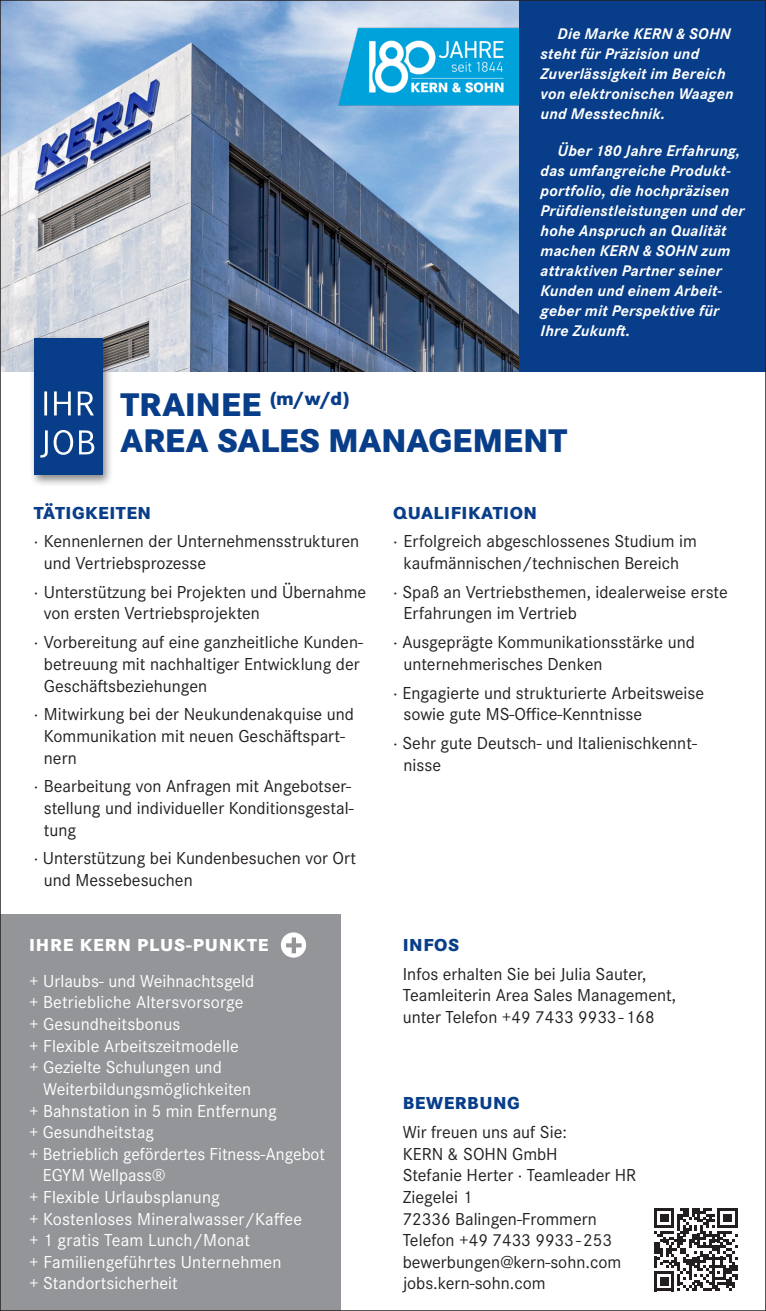
<style>
.page{position:relative;width:766px;height:1311px;background:#fff}
.page>*{position:absolute;margin:0;border:0;box-sizing:border-box;transform-origin:0 0}
.AZ-2019_BigText_18pt_blau{font:800 34px/36px "Corporate S Pro";letter-spacing:-.005em;color:#083e89}
.AZ-2019_Aufzählung_Corp_9pt_reg{font:18px/21.6px "Corporate S Pro";color:#231f20}
.AZ-2016_Lauftext_Corp_9pt_reg{font:18px/21.6px "Corporate S Pro";color:#fff}
.AZ-2016_Lauftext_Corp_9pt_reg-2{font:18px/21.6px "Corporate S Pro";color:#231f20}
.AZ-2019_small_Heads_Xtra_Bold_Blau{font:800 18px "Corporate S Pro";letter-spacing:.03em;color:#083e89}
.AZ-2019_small_Heads_Xtra_Bold_Blau-2{font:800 18px "Corporate S Pro";letter-spacing:.05em;color:#fff}
.AZ-2019_Aufzählung_Corp_9pt_reg-2{font:800 18px "Corporate S Pro";letter-spacing:.03em;color:#083e89}
.AZ-2019_Text_Tradition_KERN_we{font:italic 700 16px/20px "Corporate S Pro";letter-spacing:.015em;color:#fff}
</style>
<div class="page">
<img style="left:2px;top:2px;width:517px;height:369px">
<img style="left:336px;top:21px;width:183px;height:92px">
<div style="left:30px;top:334px;width:84px;height:153px;background:#231f20;opacity:.55"></div>
<div style="left:34px;top:339px;width:68px;height:136px;background:#083e89"></div>
<svg style="left:40px;top:430px;width:54px;height:27px"></svg>
<svg style="left:44px;top:391px;width:50px;height:24px"></svg>
<div style="left:519px;top:0;width:246px;height:371px;background:#083e89"></div>
<div style="left:0;top:915px;width:340px;height:395px;background:#939598"></div>
<div style="left:281px;top:932px;width:25px;height:25px;background:#fff;border-radius:50%"></div>
<svg style="left:286px;top:937px;width:15px;height:16px"></svg>
<svg style="left:654px;top:1208px;width:83px;height:83px"></svg>
<p class="AZ-2019_Text_Tradition_KERN_we" style="left:540px;top:22px;width:195px;text-indent:17px">Die Marke KERN &amp; SOHN steht für Präzision und<br>Zuverlässigkeit im Bereich von elektronischen Waagen und Messtechnik.</p>
<p class="AZ-2019_Text_Tradition_KERN_we" style="left:540px;top:139px;width:205px;text-indent:17px">Über 180 Jahre Erfahrung, das umfangreiche Produkt&shy;portfolio, die hochpräzisen<br>Prüfdienstleistungen und der hohe Anspruch an Qualität machen KERN &amp; SOHN zum attraktiven Partner seiner<br>Kunden und einem Arbeit&shy;geber mit Perspektive für<br>Ihre Zukunft.</p>
<p class="AZ-2019_BigText_18pt_blau" style="left:120px;top:384px;width:448px">TRAINEE <sup>(m/w/d)<br></sup>AREA SALES MANAGEMENT</p>
<p class="AZ-2019_small_Heads_Xtra_Bold_Blau" style="left:34px;top:498px;width:119px">TÄTIGKEITEN</p>
<p class="AZ-2019_Aufzählung_Corp_9pt_reg" style="left:44px;top:529px;width:317px;text-indent:-10px">· Kennenlernen der Unternehmensstrukturen und Vertriebsprozesse</p>
<p class="AZ-2019_Aufzählung_Corp_9pt_reg" style="left:44px;top:580px;width:324px;text-indent:-10px">· Unterstützung bei Projekten und Übernahme von ersten Vertriebsprojekten</p>
<p class="AZ-2019_Aufzählung_Corp_9pt_reg" style="left:44px;top:630px;width:320px;text-indent:-10px">· Vorbereitung auf eine ganzheitliche Kunden&shy;betreuung mit nachhaltiger Entwicklung der<br>Geschäftsbeziehungen</p>
<p class="AZ-2019_Aufzählung_Corp_9pt_reg" style="left:44px;top:702px;width:311px;text-indent:-10px">· Mitwirkung bei der Neukundenakquise und<br>Kommunikation mit neuen Geschäftspart&shy;nern</p>
<p class="AZ-2019_Aufzählung_Corp_9pt_reg" style="left:44px;top:774px;width:311px;text-indent:-10px">· Bearbeitung von Anfragen mit Angebotser&shy;stellung und individueller Konditionsgestal&shy;tung</p>
<p class="AZ-2019_Aufzählung_Corp_9pt_reg" style="left:44px;top:846px;width:314px;text-indent:-10px">· Unterstützung bei Kundenbesuchen vor Ort und Messebesuchen</p>
<p class="AZ-2019_small_Heads_Xtra_Bold_Blau-2" style="left:29px;top:930px;width:241px">IHRE KERN PLUS-PUNKTE</p>
<p class="AZ-2016_Lauftext_Corp_9pt_reg" style="left:29px;top:968px;width:227px">+ Urlaubs- und Weihnachtsgeld</p>
<p class="AZ-2016_Lauftext_Corp_9pt_reg" style="left:29px;top:990px;width:216px">+ Betriebliche Altersvorsorge</p>
<p class="AZ-2016_Lauftext_Corp_9pt_reg" style="left:29px;top:1012px;width:153px">+ Gesundheitsbonus</p>
<p class="AZ-2016_Lauftext_Corp_9pt_reg" style="left:29px;top:1033px;width:211px">+ Flexible Arbeitszeitmodelle</p>
<p class="AZ-2016_Lauftext_Corp_9pt_reg" style="left:43px;top:1055px;width:209px;text-indent:-14px">+ Gezielte Schulungen und<br>Weiterbildungsmöglichkeiten</p>
<p class="AZ-2016_Lauftext_Corp_9pt_reg" style="left:29px;top:1098px;width:249px">+ Bahnstation in 5 min Entfernung</p>
<p class="AZ-2016_Lauftext_Corp_9pt_reg" style="left:29px;top:1120px;width:126px">+ Gesundheitstag</p>
<p class="AZ-2016_Lauftext_Corp_9pt_reg" style="left:43px;top:1141px;width:283px;text-indent:-14px">+ Betrieblich gefördertes Fitness-Angebot<br>EGYM Wellpass®</p>
<p class="AZ-2016_Lauftext_Corp_9pt_reg" style="left:29px;top:1184px;width:192px">+ Flexible Urlaubsplanung</p>
<p class="AZ-2016_Lauftext_Corp_9pt_reg" style="left:29px;top:1206px;width:274px">+ Kostenloses Mineralwasser/Kaffee</p>
<p class="AZ-2016_Lauftext_Corp_9pt_reg" style="left:29px;top:1228px;width:223px">+ 1 gratis Team Lunch/Monat</p>
<p class="AZ-2016_Lauftext_Corp_9pt_reg" style="left:29px;top:1249px;width:254px">+ Familiengeführtes Unternehmen</p>
<p class="AZ-2016_Lauftext_Corp_9pt_reg" style="left:29px;top:1271px;width:150px">+ Standortsicherheit</p>
<p class="AZ-2019_Aufzählung_Corp_9pt_reg-2" style="left:393px;top:498px;width:145px">QUALIFIKATION</p>
<p class="AZ-2019_Aufzählung_Corp_9pt_reg" style="left:393px;top:529px;width:305px;text-align:center">· Erfolgreich abgeschlossenes Studium im kaufmännischen/technischen Bereich</p>
<p class="AZ-2019_Aufzählung_Corp_9pt_reg" style="left:403px;top:580px;width:325px;text-indent:-10px">· Spaß an Vertriebsthemen, idealerweise erste<br>Erfahrungen im Vertrieb</p>
<p class="AZ-2019_Aufzählung_Corp_9pt_reg" style="left:403px;top:630px;width:293px;text-indent:-10px">· Ausgeprägte Kommunikationsstärke und unternehmerisches Denken</p>
<p class="AZ-2019_Aufzählung_Corp_9pt_reg" style="left:403px;top:680px;width:302px;text-indent:-10px">· Engagierte und strukturierte Arbeitsweise sowie gute MS-Office-Kenntnisse</p>
<p class="AZ-2019_Aufzählung_Corp_9pt_reg" style="left:403px;top:731px;width:295px;text-indent:-10px">· Sehr gute Deutsch- und Italienischkennt&shy;nisse</p>
<p class="AZ-2019_small_Heads_Xtra_Bold_Blau" style="left:402px;top:930px;width:58px">INFOS</p>
<p class="AZ-2016_Lauftext_Corp_9pt_reg-2" style="left:402px;top:961px;width:275px">Infos erhalten Sie bei Julia Sauter,<br>Teamleiterin Area Sales Management, unter Telefon +49 7433 9933 - 168</p>
<p class="AZ-2019_small_Heads_Xtra_Bold_Blau" style="left:402px;top:1088px;width:119px">BEWERBUNG</p>
<p class="AZ-2016_Lauftext_Corp_9pt_reg-2" style="left:402px;top:1120px;width:235px">Wir freuen uns auf Sie:<br>KERN &amp; SOHN GmbH<br>Stefanie Herter · Teamleader HR<br>Ziegelei 1<br>72336 Balingen-Frommern<br>Telefon +49 7433 9933 - 253 bewerbungen@kern-sohn.com</p>
<p class="AZ-2016_Lauftext_Corp_9pt_reg-2" style="left:402px;top:1271px;width:144px">jobs.kern-sohn.com</p>
</div>
